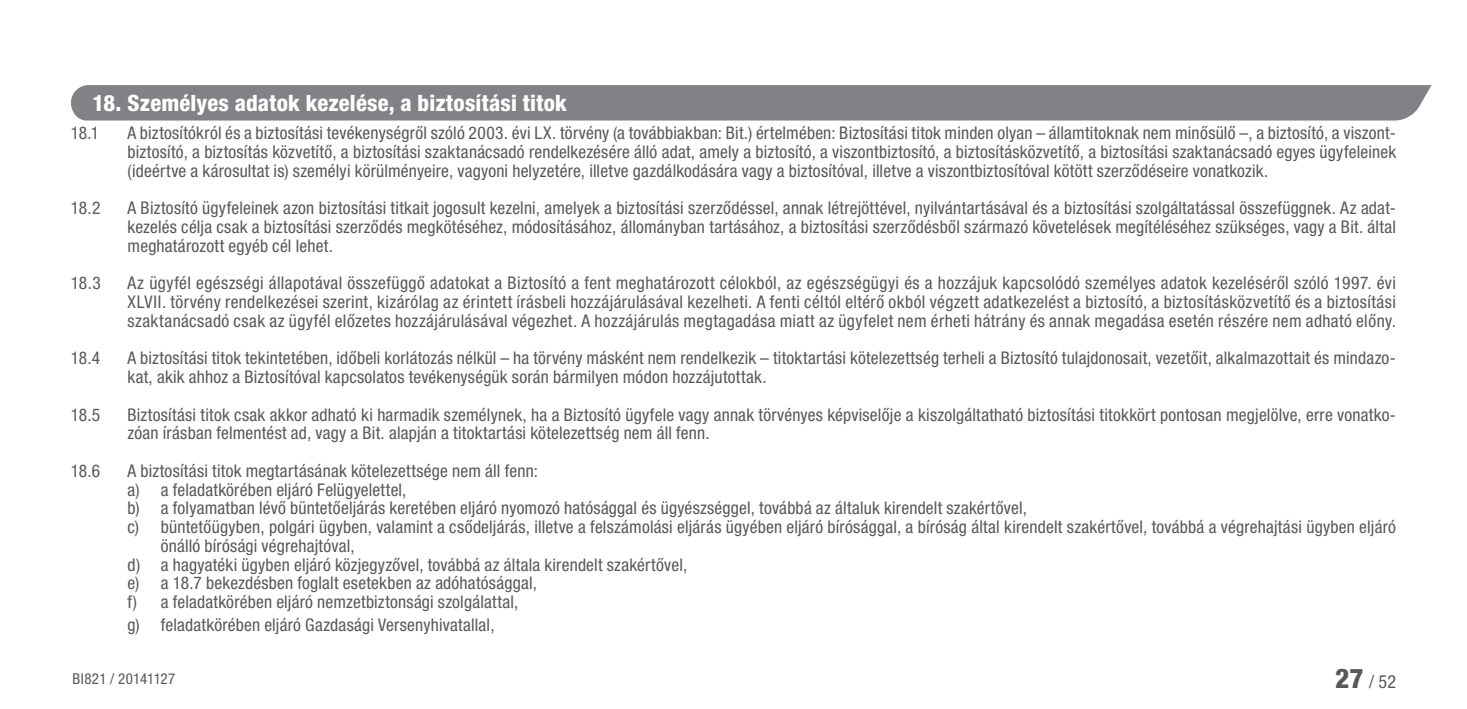
<style>
.page{position:relative;width:1467px;height:709px;background:#fff}
.page>*{position:absolute;margin:0;border:0;box-sizing:border-box;transform-origin:0 0}
.t1{font:800 condensed 22.5px "Helvetica Neue LT Pro";letter-spacing:.01em;color:#fff}
.t2{font:condensed 18px "Helvetica Neue LT Pro";color:#57585a}
.t3{font:condensed 17.5px/18.8px "Helvetica Neue LT Pro";letter-spacing:.015em;color:#57585a;text-align:justify}
.t4{font:condensed 15px "Helvetica Neue LT Pro";letter-spacing:.02em;color:#57585a}
.s1{font-weight:800;font-size:27.25px}
</style>
<div class="page">
<div style="left:71px;top:85px;width:1360px;height:35px;background:#808285"></div>
<p class="t1" style="left:93px;top:89px;width:476px">18. Személyes adatok kezelése, a biztosítási titok</p>
<p class="t3" style="left:71px;top:124px;width:30px">18.1</p>
<p class="t3" style="left:128px;top:124px;width:1270px">A biztosítókról és a biztosítási tevékenységről szóló 2003. évi LX. törvény (a továbbiakban: Bit.) értelmében: Biztosítási titok minden olyan – államtitoknak nem minősülő –, a biztosító, a viszont&shy;biztosító, a biztosítás közvetítő, a biztosítási szaktanácsadó rendelkezésére álló adat, amely a biztosító, a viszontbiztosító, a biztosításközvetítő, a biztosítási szaktanácsadó egyes ügyfeleinek (ideértve a károsultat is) személyi körülményeire, vagyoni helyzetére, illetve gazdálkodására vagy a biztosítóval, illetve a viszontbiztosítóval kötött szerződéseire vonatkozik.</p>
<p class="t3" style="left:71px;top:199px;width:31px">18.2</p>
<p class="t3" style="left:128px;top:199px;width:1270px">A Biztosító ügyfeleinek azon biztosítási titkait jogosult kezelni, amelyek a biztosítási szerződéssel, annak létrejöttével, nyilvántartásával és a biztosítási szolgáltatással összefüggnek. Az adat&shy;kezelés célja csak a biztosítási szerződés megkötéséhez, módosításához, állományban tartásához, a biztosítási szerződésből származó követelések megítéléséhez szükséges, vagy a Bit. által meghatározott egyéb cél lehet.</p>
<p class="t3" style="left:71px;top:274px;width:32px">18.3</p>
<p class="t3" style="left:128px;top:274px;width:1270px">Az ügyfél egészségi állapotával összefüggő adatokat a Biztosító a fent meghatározott célokból, az egészségügyi és a hozzájuk kapcsolódó személyes adatok kezeléséről szóló 1997. évi XLVII. törvény rendelkezései szerint, kizárólag az érintett írásbeli hozzájárulásával kezelheti. A fenti céltól eltérő okból végzett adatkezelést a biztosító, a biztosításközvetítő és a biztosítási szaktanácsadó csak az ügyfél előzetes hozzájárulásával végezhet. A hozzájárulás megtagadása miatt az ügyfelet nem érheti hátrány és annak megadása esetén részére nem adható előny.</p>
<p class="t3" style="left:71px;top:349px;width:31px">18.4</p>
<p class="t3" style="left:128px;top:349px;width:1270px">A biztosítási titok tekintetében, időbeli korlátozás nélkül – ha törvény másként nem rendelkezik – titoktartási kötelezettség terheli a Biztosító tulajdonosait, vezetőit, alkalmazottait és mindazo&shy;kat, akik ahhoz a Biztosítóval kapcsolatos tevékenységük során bármilyen módon hozzájutottak.</p>
<p class="t3" style="left:71px;top:405px;width:31px">18.5</p>
<p class="t3" style="left:128px;top:405px;width:1270px">Biztosítási titok csak akkor adható ki harmadik személynek, ha a Biztosító ügyfele vagy annak törvényes képviselője a kiszolgáltatható biztosítási titokkört pontosan megjelölve, erre vonatko&shy;zóan írásban felmentést ad, vagy a Bit. alapján a titoktartási kötelezettség nem áll fenn.</p>
<p class="t3" style="left:71px;top:461px;width:31px">18.6</p>
<p class="t3" style="left:128px;top:461px;width:412px">A biztosítási titok megtartásának kötelezettsége nem áll fenn:</p>
<p class="t3" style="left:128px;top:480px;width:280px">a) a feladatkörében eljáró Felügyelettel,</p>
<p class="t3" style="left:128px;top:498px;width:901px">b) a folyamatban lévő büntetőeljárás keretében eljáró nyomozó hatósággal és ügyészséggel, továbbá az általuk kirendelt szakértővel,</p>
<p class="t3" style="left:128px;top:517px;width:1270px">c) büntetőügyben, polgári ügyben, valamint a csődeljárás, illetve a felszámolási eljárás ügyében eljáró bírósággal, a bíróság által kirendelt szakértővel, továbbá a végrehajtási ügyben eljáró</p>
<p class="t3" style="left:161px;top:536px;width:195px">önálló bírósági végrehajtóval,</p>
<p class="t3" style="left:128px;top:555px;width:561px">d) a hagyatéki ügyben eljáró közjegyzővel, továbbá az általa kirendelt szakértővel,</p>
<p class="t3" style="left:128px;top:573px;width:411px">e) a 18.7 bekezdésben foglalt esetekben az adóhatósággal,</p>
<p class="t3" style="left:128px;top:592px;width:392px">f) a feladatkörében eljáró nemzetbiztonsági szolgálattal,</p>
<p class="t3" style="left:128px;top:615px;width:369px">g) feladatkörében eljáró Gazdasági Versenyhivatallal,</p>
<p class="t4" style="left:73px;top:670px;width:104px">BI821 / 20141127</p>
<p class="t2" style="left:1335px;top:671px;width:62px"><span class="s1">27</span> / 52</p>
</div>
